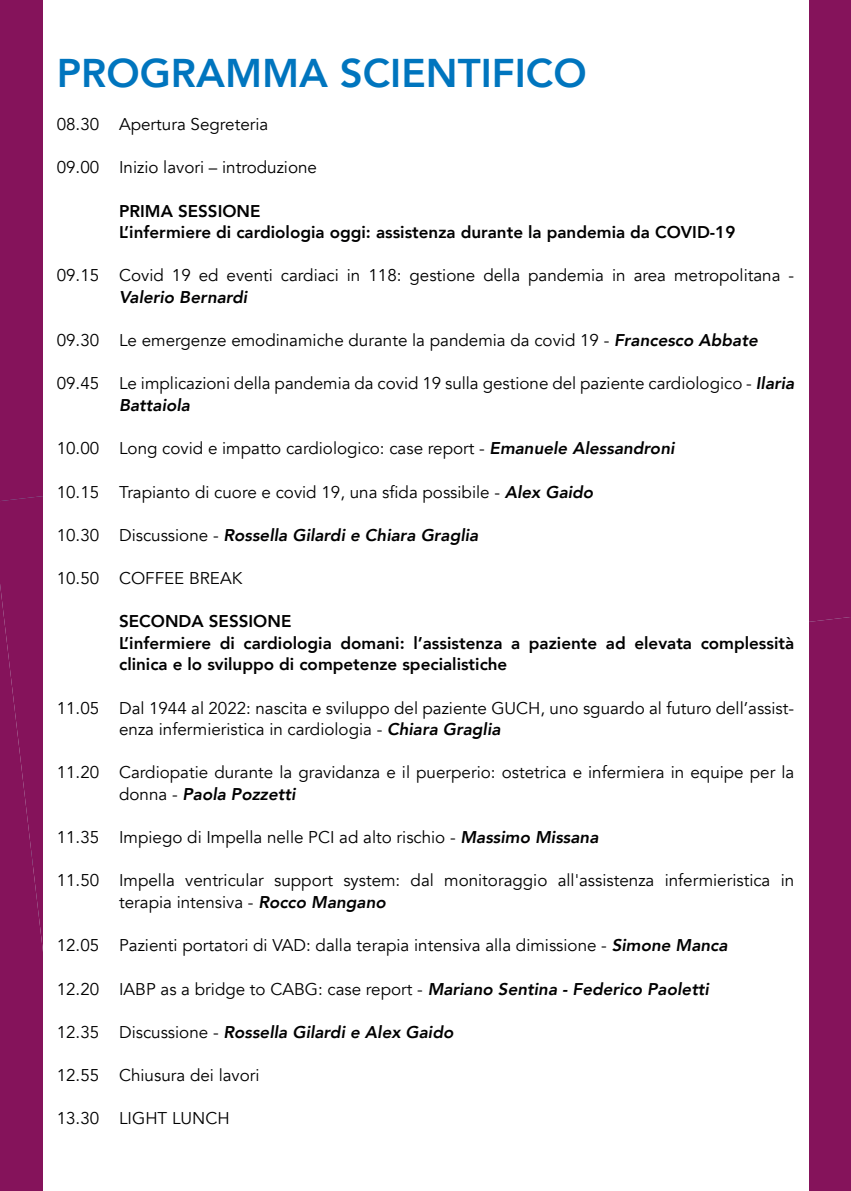
<style>
.page{position:relative;width:851px;height:1191px;background:#fff}
.page>*{position:absolute;margin:0;border:0;box-sizing:border-box;transform-origin:0 0}
.t1{font:800 40px "Avenir";color:#0075be}
.t2{font:17px/21.6px "Avenir";color:#000001}
.t3{font:800 17px/21.6px "Avenir";color:#000001}
.t4{font:italic 800 17px "Avenir";color:#000001}
.s1{font-weight:800;font-style:italic}
.s2{font-weight:400;font-style:normal}
</style>
<div class="page">
<div style="left:0;top:0;width:43px;height:445px;background:#85135b"></div>
<div style="left:809px;top:0;width:41px;height:617px;background:#85135b"></div>
<div style="left:0;top:583px;width:43px;height:608px;background:#85135b"></div>
<div style="left:809px;top:617px;width:41px;height:574px;background:#85135b"></div>
<h1 class="t1" style="left:57px;top:42px;width:531px">PROGRAMMA SCIENTIFICO</h1>
<p class="t2" style="left:57px;top:114px;width:213px">08.30 Apertura Segreteria</p>
<p class="t2" style="left:57px;top:157px;width:262px">09.00 Inizio lavori – introduzione</p>
<p class="t3" style="left:119px;top:200px;width:617px">PRIMA SESSIONE<br>L’infermiere di cardiologia oggi: assistenza durante la pandemia da COVID-19</p>
<p class="t2" style="left:57px;top:265px;width:738px">09.15 Covid 19 ed eventi cardiaci in 118: gestione della pandemia in area metropolitana -</p>
<p class="t4" style="left:119px;top:287px;width:130px">Valerio Bernardi</p>
<p class="t2" style="left:57px;top:330px;width:702px">09.30 Le emergenze emodinamiche durante la pandemia da covid 19 - <span class="s1">Francesco Abbate</span></p>
<p class="t2" style="left:119px;top:373px;width:676px;text-indent:-62px">09.45 Le implicazioni della pandemia da covid 19 sulla gestione del paziente cardiologico - <span class="s1">Ilaria<br>Battaiola</span></p>
<p class="t2" style="left:57px;top:438px;width:619px">10.00 Long covid e impatto cardiologico: case report - <span class="s1">Emanuele Alessandroni</span></p>
<p class="t2" style="left:57px;top:481px;width:538px">10.15 Trapianto di cuore e covid 19, una sfida possibile - <span class="s1">Alex Gaido</span></p>
<p class="t4" style="left:57px;top:525px;width:423px"><span class="s2">10.30 Discussione -</span> Rossella Gilardi e Chiara Graglia</p>
<p class="t2" style="left:57px;top:567px;width:187px">10.50 COFFEE BREAK</p>
<p class="t3" style="left:119px;top:610px;width:676px">SECONDA SESSIONE<br>L’infermiere di cardiologia domani: l’assistenza a paziente ad elevata complessità clinica e lo sviluppo di competenze specialistiche</p>
<p class="t2" style="left:119px;top:697px;width:676px;text-indent:-62px">11.05 Dal 1944 al 2022: nascita e sviluppo del paziente GUCH, uno sguardo al futuro dell’assist&shy;enza infermieristica in cardiologia - <span class="s1">Chiara Graglia</span></p>
<p class="t2" style="left:119px;top:762px;width:676px;text-indent:-62px">11.20 Cardiopatie durante la gravidanza e il puerperio: ostetrica e infermiera in equipe per la donna - <span class="s1">Paola Pozzetti</span></p>
<p class="t2" style="left:57px;top:827px;width:543px">11.35 Impiego di Impella nelle PCI ad alto rischio - <span class="s1">Massimo Missana</span></p>
<p class="t2" style="left:119px;top:870px;width:676px;text-indent:-62px">11.50 Impella ventricular support system: dal monitoraggio all'assistenza infermieristica in terapia intensiva - <span class="s1">Rocco Mangano</span></p>
<p class="t2" style="left:57px;top:935px;width:672px">12.05 Pazienti portatori di VAD: dalla terapia intensiva alla dimissione - <span class="s1">Simone Manca</span></p>
<p class="t2" style="left:57px;top:978px;width:653px">12.20 IABP as a bridge to CABG: case report - <span class="s1">Mariano Sentina - Federico Paoletti</span></p>
<p class="t4" style="left:57px;top:1021px;width:398px"><span class="s2">12.35 Discussione -</span> Rossella Gilardi e Alex Gaido</p>
<p class="t2" style="left:57px;top:1064px;width:204px">12.55 Chiusura dei lavori</p>
<p class="t2" style="left:57px;top:1107px;width:174px">13.30 LIGHT LUNCH</p>
</div>
